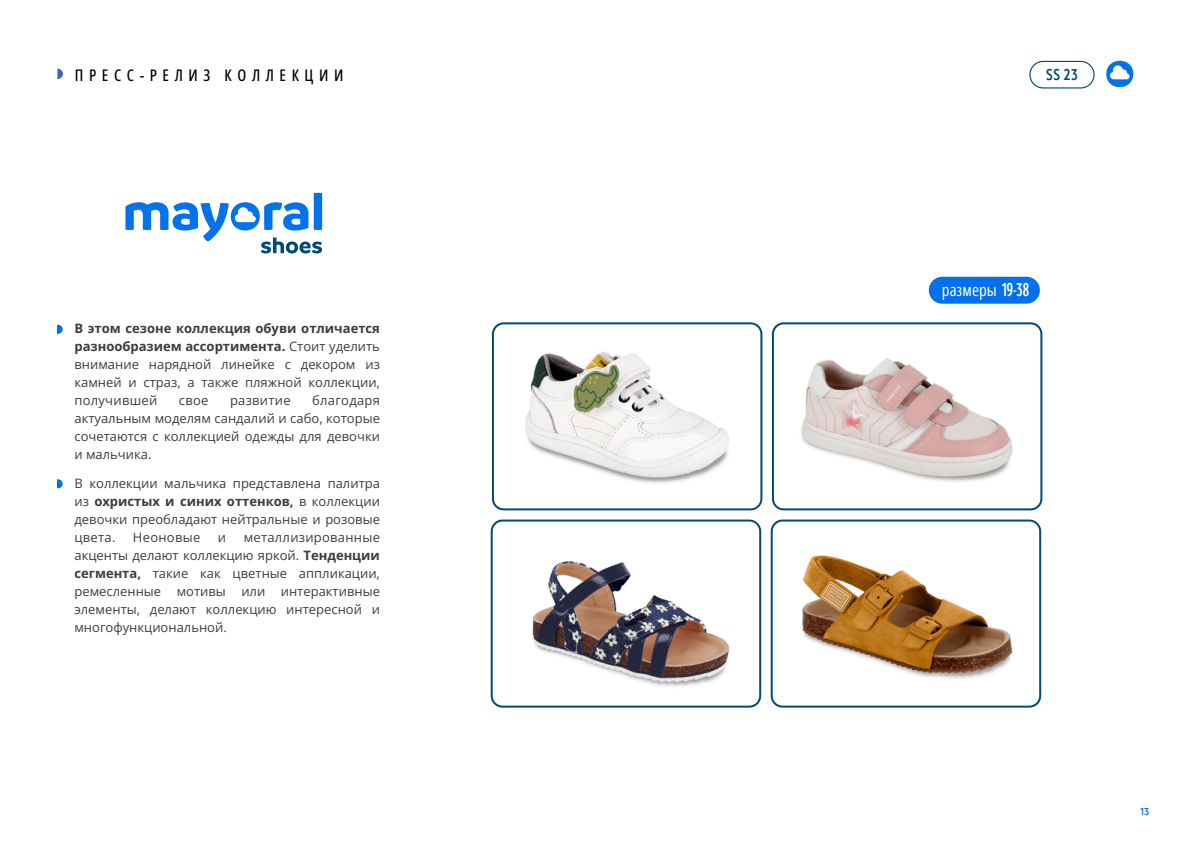
<style>
.page{position:relative;width:1191px;height:842px;background:#fff}
.page>*{position:absolute;margin:0;border:0;box-sizing:border-box;transform-origin:0 0}
.t1{font:17px "Open Sans Condensed";color:#fff}
.t2{font:600 condensed 17px "Branding SF";color:#004a75}
.t3{font:500 16px "Open Sans Condensed";letter-spacing:.35em;color:#000}
.t4{font:13px/18px "Open Sans";color:#3d3d3b;text-align:justify}
.t5{font:13px "Open Sans";letter-spacing:.02em;color:#3d3d3b}
.t6{font:600 condensed 11px "Branding SF";color:#0073eb}
.s1{font-weight:700}
.s2{font-family:"Branding SF Cmp";font-weight:600;font-size:20px}
</style>
<div class="page">
<div style="left:1029px;top:61px;width:65px;height:28px;border:1px solid #004a75;border-radius:13px"></div>
<svg style="left:1106px;top:61px;width:27px;height:26px"></svg>
<svg style="left:57px;top:69px;width:6px;height:10px"></svg>
<svg style="left:57px;top:325px;width:6px;height:9px"></svg>
<svg style="left:57px;top:479px;width:6px;height:9px"></svg>
<img style="left:525px;top:351px;width:204px;height:132px">
<div style="left:492px;top:322px;width:270px;height:188px;border:2px solid #004a76;border-radius:11px"></div>
<img style="left:801px;top:358px;width:212px;height:124px">
<div style="left:772px;top:322px;width:270px;height:188px;border:2px solid #004a76;border-radius:11px"></div>
<img style="left:532px;top:561px;width:198px;height:126px">
<div style="left:491px;top:519px;width:270px;height:189px;border:2px solid #004a76;border-radius:11px"></div>
<img style="left:802px;top:555px;width:211px;height:124px">
<div style="left:770px;top:519px;width:271px;height:189px;border:2px solid #004a76;border-radius:11px"></div>
<div style="left:928px;top:277px;width:111px;height:27px;background:#0071eb;border-radius:13px"></div>
<svg style="left:125px;top:193px;width:197px;height:60px"></svg>
<p class="t3" style="left:75px;top:64px;width:270px">ПРЕСС-РЕЛИЗ КОЛЛЕКЦИИ</p>
<h1 class="t2" style="left:1046px;top:66px;width:33px">SS 23</h1>
<p class="t4" style="left:74px;top:319px;width:307px"><span class="s1">В этом сезоне коллекция обуви отличается разнообразием ассортимента.</span> Стоит уделить внимание нарядной линейке с декором из камней и страз, а также пляжной коллекции, получившей</p>
<p class="t4" style="left:74px;top:391px;width:307px;text-indent:238px">благодаря актуальным моделям сандалий и сабо, которые сочетаются с коллекцией одежды для девочки и мальчика.</p>
<p class="t4" style="left:74px;top:474px;width:307px">В коллекции мальчика представлена палитра из <span class="s1">охристых и синих оттенков,</span> в коллекции девочки преобладают нейтральные и розовые цвета.</p>
<p class="t4" style="left:179px;top:391px;width:31px">свое</p>
<p class="t5" style="left:230px;top:391px;width:62px">развитие</p>
<p class="t5" style="left:133px;top:529px;width:69px">Неоновые</p>
<p class="t4" style="left:218px;top:528px;width:10px">и</p>
<p class="t4" style="left:74px;top:528px;width:307px;text-indent:169px">металлизированные акценты делают коллекцию яркой. <span class="s1">Тенденции сегмента,</span> такие как цветные аппликации, ремесленные мотивы или интерактивные элементы, делают коллекцию интересной и многофункциональной.</p>
<h1 class="t1" style="left:942px;top:278px;width:89px">размеры <span class="s2">19-38</span></h1>
<p class="t6" style="left:1140px;top:805px;width:10px">13</p>
</div>
